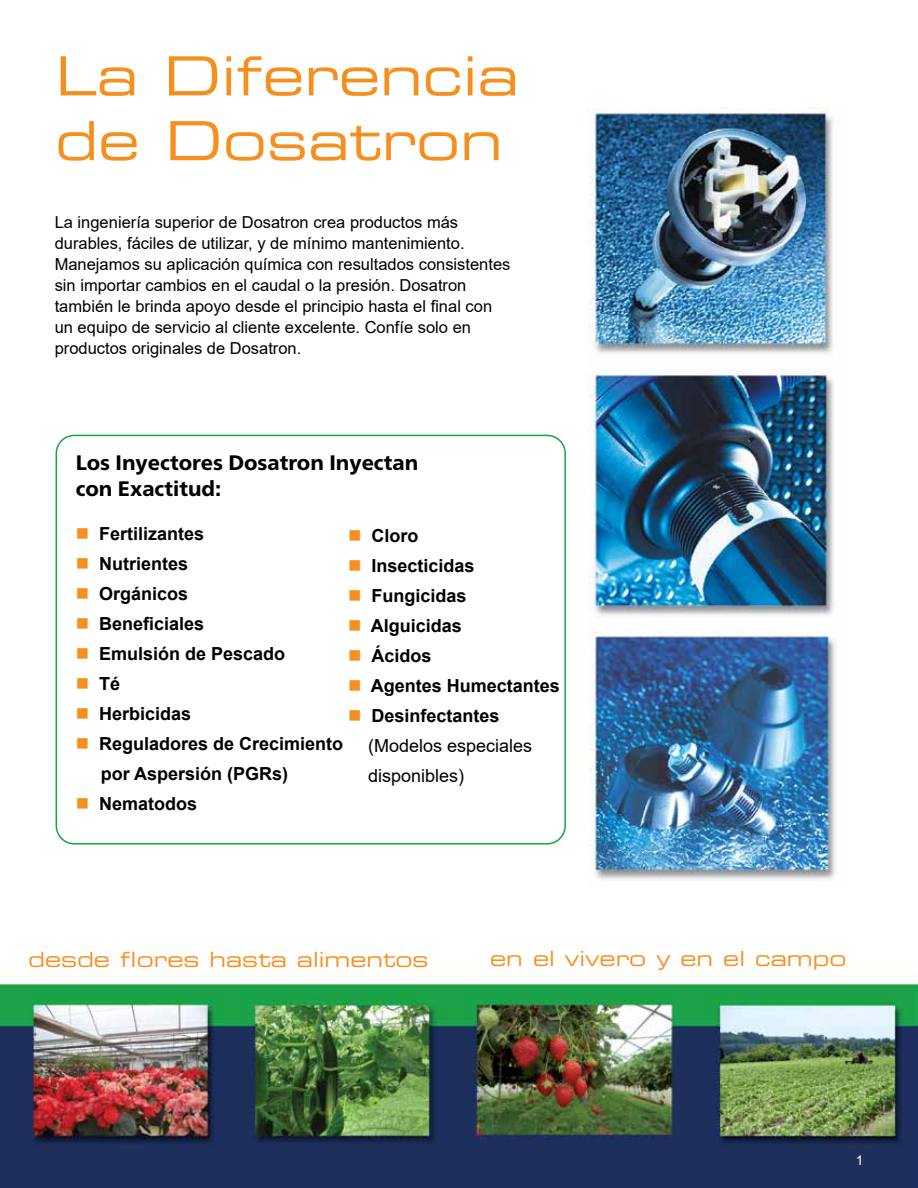
<style>
.page{position:relative;width:918px;height:1188px;background:#fff}
.page>*{position:absolute;margin:0;border:0;box-sizing:border-box;transform-origin:0 0}
.t1{font:54px/64.8px "Eurostile LT Std Ex 2";color:#f78f1e}
.t2{font:21px "Eurostile LT Std Ex 2";color:#f78f1e}
.t3{font:800 21px/25.2px "Frutiger Neue LT Pro";color:#000}
.t4{font:700 18px/30px "Arial";color:#000}
.t5{font:18px/30px "Arial";color:#000}
.t6{font:16.5px/21px "Arial";color:#000}
.t7{font:13.5px "Arial";color:#fff}
.s1{color:#f78f1e}
.s2{font-weight:700}
</style>
<div class="page">
<div style="left:56px;top:435px;width:510px;height:410px;border:2px solid #18a349;border-radius:18px"></div>
<img style="left:0;top:983px;width:918px;height:205px">
<img style="left:588px;top:631px;width:248px;height:249px">
<img style="left:588px;top:107px;width:245px;height:247px">
<img style="left:588px;top:370px;width:247px;height:246px">
<h1 class="t1" style="left:56px;top:42px;width:465px">La Diferencia de Dosatron</h1>
<p class="t6" style="left:55px;top:211px;width:457px">La ingeniería superior de Dosatron crea productos más durables, fáciles de utilizar, y de mínimo mantenimiento.<br>Manejamos su aplicación química con resultados consistentes sin importar cambios en el caudal o la presión. Dosatron también le brinda apoyo desde el principio hasta el final con un equipo de servicio al cliente excelente. Confíe solo en productos originales de Dosatron.</p>
<p class="t3" style="left:76px;top:450px;width:344px">Los Inyectores Dosatron Inyectan con Exactitud:</p>
<p class="t4" style="left:76px;top:519px;width:130px"><span class="s1">■</span> Fertilizantes</p>
<p class="t4" style="left:76px;top:549px;width:114px"><span class="s1">■</span> Nutrientes</p>
<p class="t4" style="left:76px;top:579px;width:114px"><span class="s1">■</span> Orgánicos</p>
<p class="t4" style="left:76px;top:609px;width:130px"><span class="s1">■</span> Beneficiales</p>
<p class="t4" style="left:76px;top:639px;width:211px"><span class="s1">■</span> Emulsión de Pescado</p>
<p class="t4" style="left:76px;top:669px;width:46px"><span class="s1">■</span> Té</p>
<p class="t4" style="left:76px;top:699px;width:117px"><span class="s1">■</span> Herbicidas</p>
<p class="t4" style="left:101px;top:729px;width:244px;text-indent:-25px"><span class="s1">■</span> Reguladores de Crecimiento por Aspersión (PGRs)</p>
<p class="t4" style="left:76px;top:789px;width:123px"><span class="s1">■</span> Nematodos</p>
<p class="t4" style="left:348px;top:521px;width:72px"><span class="s1">■</span> Cloro</p>
<p class="t4" style="left:348px;top:551px;width:128px"><span class="s1">■</span> Insecticidas</p>
<p class="t4" style="left:348px;top:581px;width:120px"><span class="s1">■</span> Fungicidas</p>
<p class="t4" style="left:348px;top:611px;width:115px"><span class="s1">■</span> Alguicidas</p>
<p class="t4" style="left:348px;top:641px;width:85px"><span class="s1">■</span> Ácidos</p>
<p class="t4" style="left:348px;top:671px;width:213px"><span class="s1">■</span> Agentes Humectantes</p>
<p class="t5" style="left:368px;top:700px;width:166px;text-indent:-20px"><span class="s1">■</span> <span class="s2">Desinfectantes </span>(Modelos especiales disponibles)</p>
<p class="t2" style="left:29px;top:945px;width:402px">desde flores hasta alimentos</p>
<p class="t2" style="left:490px;top:944px;width:358px">en el vivero y en el campo</p>
<p class="t7" style="left:856px;top:1151px;width:9px">1</p>
</div>
